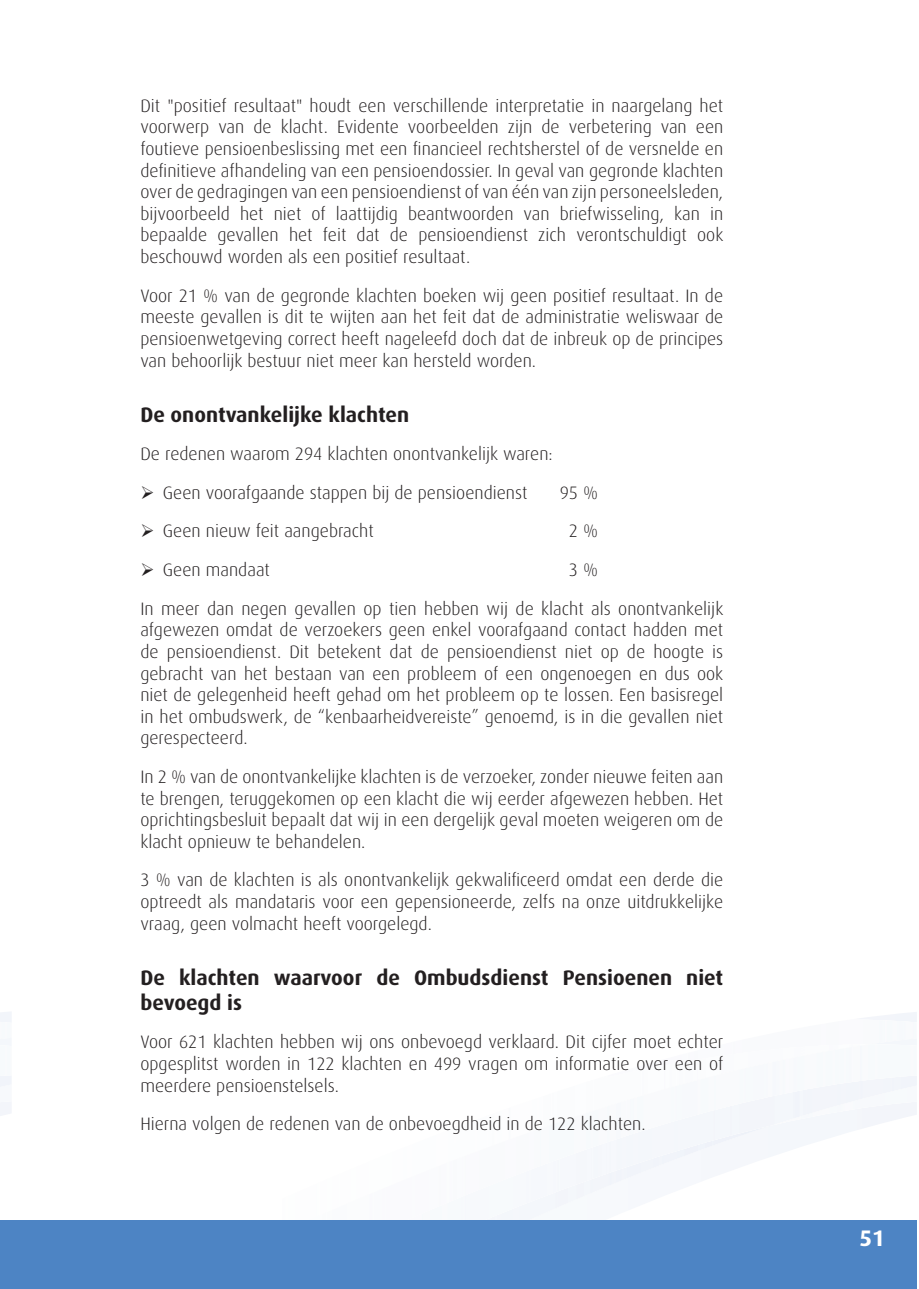
<style>
.page{position:relative;width:919px;height:1289px;background:#fff}
.page>*{position:absolute;margin:0;border:0;box-sizing:border-box;transform-origin:0 0}
.t1{font:700 22.5px "Dax";color:#fff}
.t2{font:700 21px/25.2px "Dax";color:#231f20}
.t3{font:300 18px/21.6px "Dax";color:#231f20;text-align:justify}
</style>
<div class="page">
<svg style="left:0;top:1102px;width:11px;height:14px"></svg>
<svg style="left:0;top:1012px;width:11px;height:9px"></svg>
<svg style="left:0;top:1076px;width:11px;height:10px"></svg>
<svg style="left:0;top:1038px;width:11px;height:7px"></svg>
<svg style="left:860px;top:1012px;width:56px;height:7px"></svg>
<div style="left:0;top:1220px;width:916px;height:68px;background:#4d84c4"></div>
<p class="t3" style="left:140px;top:95px;width:584px">Dit "positief resultaat" houdt een verschillende interpretatie in naargelang het voorwerp van de klacht. Evidente voorbeelden zijn de verbetering van een foutieve pensioenbeslissing met een financieel rechtsherstel of de versnelde en definitieve afhandeling van een pensioendossier. In geval van gegronde klachten over de gedragingen van een pensioendienst of van één van zijn personeelsleden, bijvoorbeeld het niet of laattijdig beantwoorden van briefwisseling, kan in bepaalde gevallen het feit dat de pensioendienst zich verontschuldigt ook beschouwd worden als een positief resultaat.</p>
<p class="t3" style="left:140px;top:285px;width:584px">Voor 21 % van de gegronde klachten boeken wij geen positief resultaat. In de meeste gevallen is dit te wijten aan het feit dat de administratie weliswaar de pensioenwetgeving correct heeft nageleefd doch dat de inbreuk op de principes van behoorlijk bestuur niet meer kan hersteld worden.</p>
<p class="t2" style="left:140px;top:402px;width:270px">De onontvankelijke klachten</p>
<p class="t3" style="left:140px;top:443px;width:414px">De redenen waarom 294 klachten onontvankelijk waren:</p>
<p class="t3" style="left:140px;top:482px;width:388px">➢ Geen voorafgaande stappen bij de pensioendienst</p>
<p class="t3" style="left:559px;top:482px;width:40px">95 %</p>
<p class="t3" style="left:140px;top:520px;width:235px">➢ Geen nieuw feit aangebracht</p>
<p class="t3" style="left:569px;top:520px;width:31px">2 %</p>
<p class="t3" style="left:140px;top:559px;width:131px">➢ Geen mandaat</p>
<p class="t3" style="left:140px;top:550px;width:584px;line-height:38.5px;text-indent:428px">3 %<br>In meer dan negen gevallen op tien hebben wij de klacht als onontvankelijk</p>
<p class="t3" style="left:140px;top:619px;width:584px">afgewezen omdat de verzoekers geen enkel voorafgaand contact hadden met de pensioendienst. Dit betekent dat de pensioendienst niet op de hoogte is gebracht van het bestaan van een probleem of een ongenoegen en dus ook niet de gelegenheid heeft gehad om het probleem op te lossen. Een basisregel in het ombudswerk, de “kenbaarheidvereiste” genoemd, is in die gevallen niet gerespecteerd.</p>
<p class="t3" style="left:140px;top:766px;width:584px">In 2 % van de onontvankelijke klachten is de verzoeker, zonder nieuwe feiten aan te brengen, teruggekomen op een klacht die wij eerder afgewezen hebben. Het oprichtingsbesluit bepaalt dat wij in een dergelijk geval moeten weigeren om de klacht opnieuw te behandelen.</p>
<p class="t3" style="left:140px;top:869px;width:584px">3 % van de klachten is als onontvankelijk gekwalificeerd omdat een derde die optreedt als mandataris voor een gepensioneerde, zelfs na onze uitdrukkelijke vraag, geen volmacht heeft voorgelegd.</p>
<p class="t2" style="left:140px;top:964px;width:584px">De klachten waarvoor de Ombudsdienst Pensioenen niet bevoegd is</p>
<p class="t3" style="left:140px;top:1031px;width:584px">Voor 621 klachten hebben wij ons onbevoegd verklaard. Dit cijfer moet echter opgesplitst worden in 122 klachten en 499 vragen om informatie over een of meerdere pensioenstelsels.</p>
<p class="t3" style="left:140px;top:1113px;width:506px">Hierna volgen de redenen van de onbevoegdheid in de 122 klachten.</p>
<p class="t1" style="left:859px;top:1225px;width:27px">51</p>
</div>
